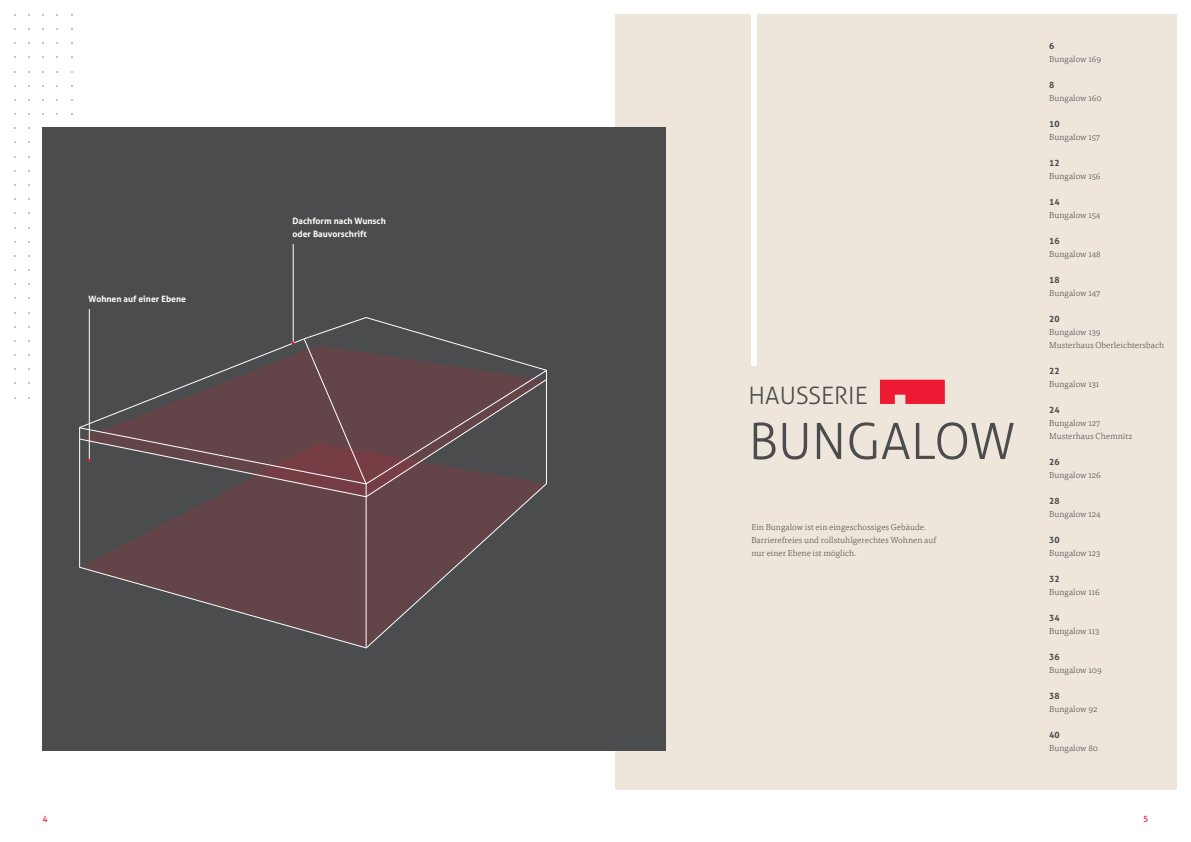
<style>
.page{position:relative;width:1191px;height:842px;background:#fff}
.page>*{position:absolute;margin:0;border:0;box-sizing:border-box;transform-origin:0 0}
.t1{font:300 50px "Aller";color:#4b4c4d}
.t2{font:300 24px "Aller";color:#4b4c4d}
.t3{font:300 8.7px/13px "Tisa Pro";color:#4b4c4d}
.t4{font:700 8.7px/13px "Aller";color:#fff}
.t5{font:700 8.7px "Aller";color:#4b4c4d}
.t6{font:8.7px "Aller";color:#ed1a33}
</style>
<div class="page">
<div style="left:615px;top:14px;width:561px;height:776px;background:#eee6da"></div>
<div style="left:43px;top:128px;width:623px;height:623px;background:#4b4c4d"></div>
<div style="left:751px;top:14px;width:6px;height:352px;background:#fff"></div>
<svg style="left:79px;top:317px;width:465px;height:332px"></svg>
<hr style="left:366px;top:484px;width:1px;height:163px;background:#fff">
<svg style="left:79px;top:485px;width:467px;height:13px"></svg>
<svg style="left:79px;top:369px;width:468px;height:116px"></svg>
<svg style="left:303px;top:338px;width:64px;height:147px;background:#69474c"></svg>
<hr style="left:293px;top:244px;width:1px;height:99px;background:#fff">
<hr style="left:89px;top:309px;width:1px;height:151px;background:#fff">
<svg style="left:880px;top:380px;width:64px;height:24px;background:#ed273d"></svg>
<p class="t4" style="left:89px;top:293px;width:99px">Wohnen auf einer Ebene</p>
<p class="t4" style="left:292px;top:215px;width:95px">Dachform nach Wunsch oder Bauvorschrift</p>
<h2 class="t2" style="left:748px;top:381px;width:121px">HAUSSERIE</h2>
<h1 class="t1" style="left:748px;top:411px;width:268px">BUNGALOW</h1>
<p class="t3" style="left:751px;top:520px;width:186px">Ein Bungalow ist ein eingeschossiges Gebäude.<br>Barrierefreies und rollstuhlgerechtes Wohnen auf nur einer Ebene ist möglich.</p>
<p class="t5" style="left:1049px;top:40px;width:7px">6</p>
<p class="t3" style="left:1049px;top:52px;width:53px">Bungalow 169</p>
<p class="t5" style="left:1049px;top:80px;width:7px">8</p>
<p class="t3" style="left:1049px;top:91px;width:54px">Bungalow 160</p>
<p class="t5" style="left:1049px;top:119px;width:12px">10</p>
<p class="t3" style="left:1049px;top:130px;width:52px">Bungalow 157</p>
<p class="t5" style="left:1049px;top:158px;width:12px">12</p>
<p class="t3" style="left:1049px;top:169px;width:53px">Bungalow 156</p>
<p class="t5" style="left:1049px;top:197px;width:12px">14</p>
<p class="t3" style="left:1049px;top:208px;width:53px">Bungalow 154</p>
<p class="t5" style="left:1049px;top:236px;width:12px">16</p>
<p class="t3" style="left:1049px;top:247px;width:53px">Bungalow 148</p>
<p class="t5" style="left:1049px;top:275px;width:12px">18</p>
<p class="t3" style="left:1049px;top:286px;width:53px">Bungalow 147</p>
<p class="t5" style="left:1049px;top:314px;width:12px">20</p>
<p class="t3" style="left:1049px;top:325px;width:116px">Bungalow 139<br>Musterhaus Oberleichtersbach</p>
<p class="t5" style="left:1049px;top:366px;width:12px">22</p>
<p class="t3" style="left:1049px;top:377px;width:52px">Bungalow 131</p>
<p class="t5" style="left:1049px;top:405px;width:12px">24</p>
<p class="t3" style="left:1049px;top:416px;width:85px">Bungalow 127<br>Musterhaus Chemnitz</p>
<p class="t5" style="left:1049px;top:457px;width:12px">26</p>
<p class="t3" style="left:1049px;top:468px;width:53px">Bungalow 126</p>
<p class="t5" style="left:1049px;top:496px;width:12px">28</p>
<p class="t3" style="left:1049px;top:507px;width:53px">Bungalow 124</p>
<p class="t5" style="left:1049px;top:535px;width:12px">30</p>
<p class="t3" style="left:1049px;top:546px;width:52px">Bungalow 123</p>
<p class="t5" style="left:1049px;top:574px;width:12px">32</p>
<p class="t3" style="left:1049px;top:585px;width:52px">Bungalow 116</p>
<p class="t5" style="left:1049px;top:613px;width:12px">34</p>
<p class="t3" style="left:1049px;top:624px;width:52px">Bungalow 113</p>
<p class="t5" style="left:1049px;top:652px;width:12px">36</p>
<p class="t3" style="left:1049px;top:663px;width:54px">Bungalow 109</p>
<p class="t5" style="left:1049px;top:691px;width:12px">38</p>
<p class="t3" style="left:1049px;top:702px;width:50px">Bungalow 92</p>
<p class="t5" style="left:1049px;top:730px;width:12px">40</p>
<p class="t3" style="left:1049px;top:741px;width:50px">Bungalow 80</p>
<p class="t6" style="left:43px;top:814px;width:7px">4</p>
<p class="t6" style="left:1143px;top:814px;width:7px">5</p>
</div>
